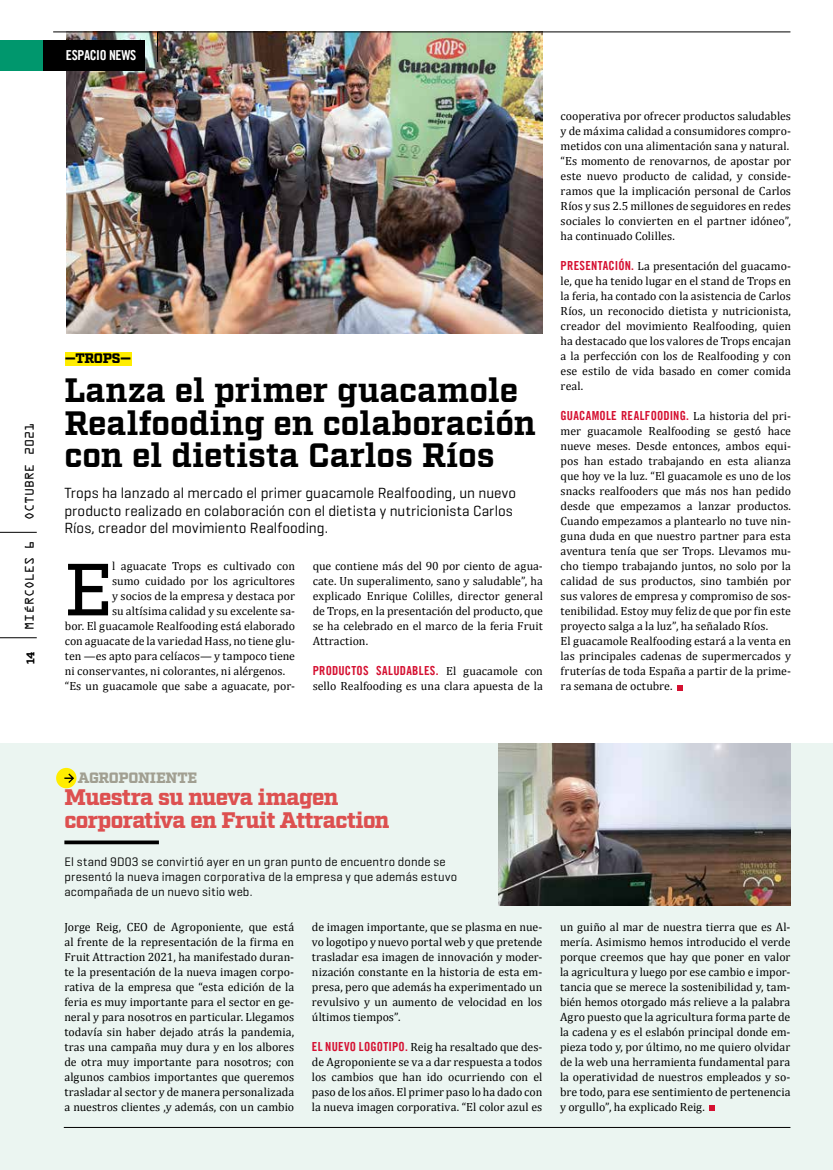
<style>
.page{position:relative;width:833px;height:1170px;background:#fff}
.page>*{position:absolute;margin:0;border:0;box-sizing:border-box;transform-origin:0 0}
.t1{font:500 73.5px "Factoria";color:#000}
.t2{font:700 33.75px/32.5px "Factoria";letter-spacing:-.01em;color:#000}
.t3{font:900 22.5px/22.5px "Factoria";letter-spacing:-.035em;color:#dd5050}
.t4{font:15px/17.5px "Geogrotesque";color:#000}
.t5{font:900 15px "Factoria";letter-spacing:-.015em;color:#a19f91}
.t6{font:13.75px "Trade Gothic LT Com Bd Cn 20";letter-spacing:-.025em;color:#fff}
.t7{font:900 13.75px "Factoria";letter-spacing:-.02em;color:#000}
.t8{font:12.5px/15px "Geogrotesque";letter-spacing:.01em;color:#000}
.t9{font:12.5px "Trade Gothic LT Com Bd Cn 20";letter-spacing:.02em;color:#d51031}
.t10{font:11.88px/15px "Cambria";color:#000;text-align:justify}
.t11{font:11.25px "OCRA Std";color:#000}
.t12{font:700 11.25px "Factoria";color:#000}
.s1{font-family:"Cambria";font-size:11.88px;color:#000}
.s2{font-family:"Trade Gothic LT Com Bd Cn 20";font-size:12.5px;color:#d51031}
</style>
<div class="page">
<div style="left:0;top:743px;width:833px;height:426px;background:#ebf5f1"></div>
<img style="left:498px;top:743px;width:292px;height:162px">
<hr style="left:0;top:532px;width:37px;height:1px;background:#000">
<hr style="left:0;top:637px;width:37px;height:1px;background:#000">
<hr style="left:64px;top:1127px;width:726px;height:1px;background:#000">
<img style="left:66px;top:33px;width:476px;height:301px">
<div style="left:21px;top:41px;width:124px;height:30px;background:#000"></div>
<hr style="left:157px;top:32px;width:1px;height:30px;background:#000">
<hr style="left:53px;top:32px;width:737px;height:1px;background:#000">
<div style="left:0;top:41px;width:43px;height:30px;background:#00976d"></div>
<svg style="left:677px;top:685px;width:6px;height:5px"></svg>
<div style="left:56px;top:767px;width:20px;height:21px;background:#ffed00;border-radius:50%"></div>
<svg style="left:64px;top:773px;width:10px;height:10px"></svg>
<svg style="left:64px;top:840px;width:95px;height:4px"></svg>
<svg style="left:709px;top:1105px;width:6px;height:5px"></svg>
<div style="left:65px;top:352px;width:66px;height:14px;background:#ffed00"></div>
<p class="t11" style="left:25px;top:520px;width:99px;rotate:-90deg">OCTUBRE 2021</p>
<p class="t11" style="left:25px;top:629px;width:91px;rotate:-90deg">MIÉRCOLES 6</p>
<p class="t12" style="left:24px;top:664px;width:14px;rotate:-90deg">14</p>
<p class="t6" style="left:66px;top:47px;width:72px">ESPACIO NEWS</p>
<p class="t7" style="left:65px;top:350px;width:68px">—TROPS—</p>
<h2 class="t2" style="left:64px;top:376px;width:473px">Lanza el primer guacamole<br>Realfooding en colaboración con el dietista Carlos Ríos</h2>
<p class="t4" style="left:64px;top:483px;width:453px">Trops ha lanzado al mercado el primer guacamole Realfooding, un nuevo producto realizado en colaboración con el dietista y nutricionista Carlos<br>Ríos, creador del movimiento Realfooding.</p>
<h1 class="t1" style="left:65px;top:546px;width:49px">E</h1>
<p class="t10" style="left:112px;top:558px;width:184px">l aguacate Trops es cultivado con</p>
<p class="t10" style="left:112px;top:573px;width:184px">sumo cuidado por los agricultores</p>
<p class="t10" style="left:112px;top:588px;width:184px">y socios de la empresa y destaca por</p>
<p class="t10" style="left:112px;top:603px;width:184px">su altísima calidad y su excelente sa-</p>
<p class="t10" style="left:65px;top:618px;width:232px">bor. El guacamole Realfooding está elaborado</p>
<p class="t10" style="left:65px;top:633px;width:232px">con aguacate de la variedad Hass, no tiene glu-</p>
<p class="t10" style="left:65px;top:648px;width:232px">ten —es apto para celíacos— y tampoco tiene</p>
<p class="t10" style="left:65px;top:663px;width:222px">ni conservantes, ni colorantes, ni alérgenos.</p>
<p class="t10" style="left:65px;top:678px;width:232px">“Es un guacamole que sabe a aguacate, por-</p>
<p class="t10" style="left:313px;top:558px;width:232px">que contiene más del 90 por ciento de agua&shy;cate. Un superalimento, sano y saludable”, ha explicado Enrique Colilles, director general de Trops, en la presentación del producto, que se ha celebrado en el marco de la feria Fruit Attraction.</p>
<p class="t9" style="left:313px;top:663px;width:232px">PRODUCTOS SALUDABLES. <span class="s1">El guacamole con</span></p>
<p class="t10" style="left:313px;top:678px;width:232px">sello Realfooding es una clara apuesta de la</p>
<p class="t10" style="left:560px;top:108px;width:232px;text-align:left">cooperativa por ofrecer productos saludables y de máxima calidad a consumidores compro&shy;metidos con una alimentación sana y natural. “Es momento de renovarnos, de apostar por este nuevo producto de calidad, y conside&shy;ramos que la implicación personal de Carlos Ríos y sus 2.5 millones de seguidores en redes sociales lo convierten en el partner idóneo”, ha continuado Colilles.</p>
<p class="t10" style="left:560px;top:258px;width:232px"><span class="s2">PRESENTACIÓN.</span> La presentación del guacamo&shy;le, que ha tenido lugar en el stand de Trops en la feria, ha contado con la asistencia de Carlos Ríos, un reconocido dietista y nutricionista, creador del movimiento Realfooding, quien ha destacado que los valores de Trops encajan a la perfección con los de Realfooding y con ese estilo de vida basado en comer comida real.</p>
<p class="t9" style="left:560px;top:408px;width:232px">GUACAMOLE REALFOODING. <span class="s1">La historia del pri-</span></p>
<p class="t10" style="left:560px;top:423px;width:232px;text-align:left">mer guacamole Realfooding se gestó hace nueve meses. Desde entonces, ambos equi&shy;pos han estado trabajando en esta alianza que hoy ve la luz. “El guacamole es uno de los snacks realfooders que más nos han pedido desde que empezamos a lanzar productos.<br>Cuando empezamos a plantearlo no tuve nin&shy;guna duda en que nuestro partner para esta aventura tenía que ser Trops. Llevamos mu&shy;cho tiempo trabajando juntos, no solo por la calidad de sus productos, sino también por sus valores de empresa y compromiso de sos&shy;tenibilidad. Estoy muy feliz de que por fin este proyecto salga a la luz”, ha señalado Ríos.<br>El guacamole Realfooding estará a la venta en las principales cadenas de supermercados y fruterías de toda España a partir de la prime&shy;ra semana de octubre.</p>
<p class="t5" style="left:78px;top:768px;width:121px">AGROPONIENTE</p>
<h3 class="t3" style="left:64px;top:787px;width:327px">Muestra su nueva imagen corporativa en Fruit Attraction</h3>
<p class="t8" style="left:64px;top:853px;width:394px">El stand 9D03 se convirtió ayer en un gran punto de encuentro donde se presentó la nueva imagen corporativa de la empresa y que además estuvo acompañada de un nuevo sitio web.</p>
<p class="t10" style="left:312px;top:918px;width:232px">de imagen importante, que se plasma en nue&shy;vo logotipo y nuevo portal web y que pretende trasladar esa imagen de innovación y moder&shy;nización constante en la historia de esta em&shy;presa, pero que además ha experimentado un revulsivo y un aumento de velocidad en los últimos tiempos”.</p>
<p class="t10" style="left:312px;top:1038px;width:232px"><span class="s2">EL NUEVO LOGOTIPO.</span> Reig ha resaltado que des&shy;de Agroponiente se va a dar respuesta a todos los cambios que han ido ocurriendo con el paso de los años. El primer paso lo ha dado con la nueva imagen corporativa. “El color azul es</p>
<p class="t10" style="left:64px;top:918px;width:231px">Jorge Reig, CEO de Agroponiente, que está al frente de la representación de la firma en Fruit Attraction 2021, ha manifestado duran&shy;te la presentación de la nueva imagen corpo&shy;rativa de la empresa que “esta edición de la feria es muy importante para el sector en ge&shy;neral y para nosotros en particular. Llegamos todavía sin haber dejado atrás la pandemia, tras una campaña muy dura y en los albores de otra muy importante para nosotros; con algunos cambios importantes que queremos trasladar al sector y de manera personalizada a nuestros clientes ,y además, con un cambio</p>
<p class="t10" style="left:560px;top:918px;width:232px">un guiño al mar de nuestra tierra que es Al&shy;mería. Asimismo hemos introducido el verde porque creemos que hay que poner en valor la agricultura y luego por ese cambio e impor&shy;tancia que se merece la sostenibilidad y, tam&shy;bién hemos otorgado más relieve a la palabra Agro puesto que la agricultura forma parte de la cadena y es el eslabón principal donde em&shy;pieza todo y, por último, no me quiero olvidar de la web una herramienta fundamental para la operatividad de nuestros empleados y so&shy;bre todo, para ese sentimiento de pertenencia y orgullo”, ha explicado Reig.</p>
</div>
